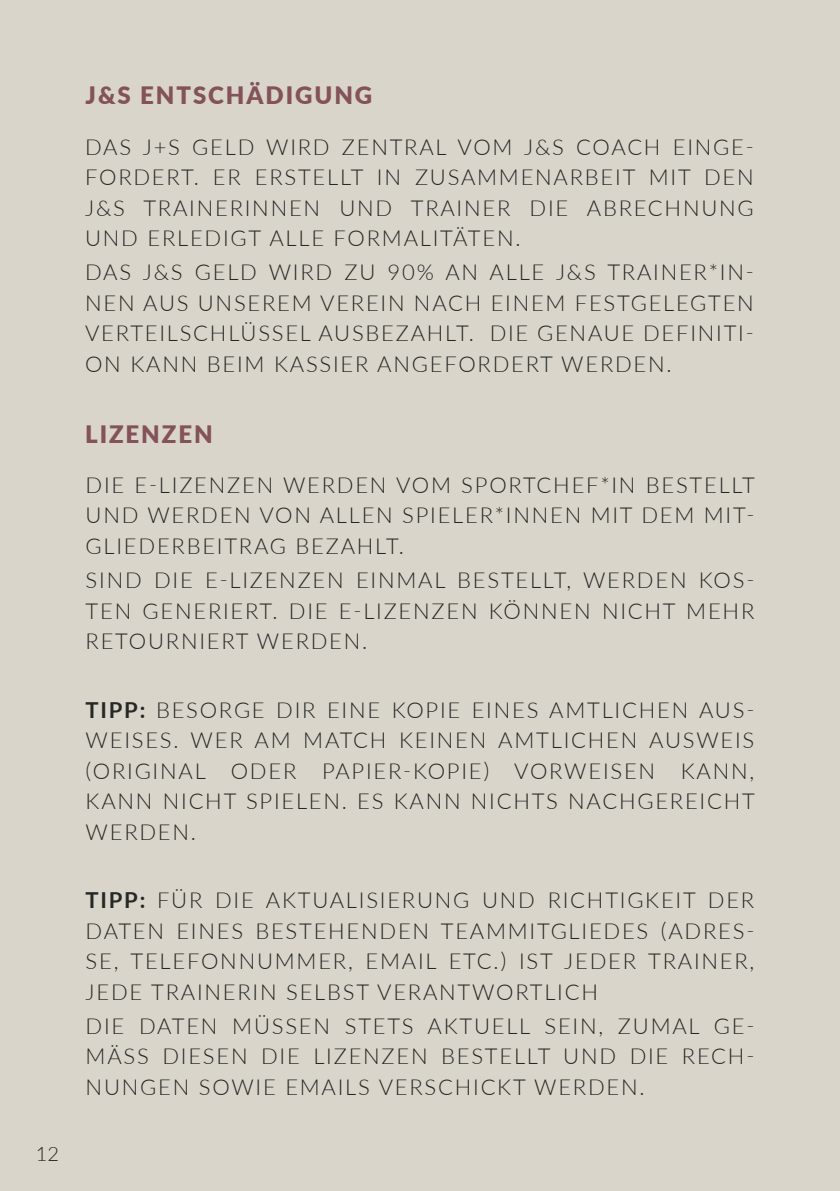
<style>
.page{position:relative;width:840px;height:1191px;background:#fff}
.page>*{position:absolute;margin:0;border:0;box-sizing:border-box;transform-origin:0 0}
.Unterüberschrift___z{font:900 24px "Lato";letter-spacing:.08em;color:#845259}
.Unterüberschrift___z-2{font:300 22px/30.4px "Lato";letter-spacing:.08em;color:#262825;text-align:justify}
.t1{font:300 20px "Lato";color:#262825}
.s1{font-weight:700}
</style>
<div class="page">
<div style="left:0;top:0;width:839px;height:1191px;background:#d9d5cb"></div>
<p class="t1" style="left:36px;top:1139px;width:25px">12</p>
<p class="Unterüberschrift___z" style="left:86px;top:78px;width:288px">J&amp;S ENTSCHÄDIGUNG</p>
<p class="Unterüberschrift___z-2" style="left:85px;top:131px;width:670px">DAS J+S GELD WIRD ZENTRAL VOM J&amp;S COACH EINGE-FORDERT. ER ERSTELLT IN ZUSAMMENARBEIT MIT DEN J&amp;S TRAINERINNEN UND TRAINER DIE ABRECHNUNG UND ERLEDIGT ALLE FORMALITÄTEN.</p>
<p class="Unterüberschrift___z-2" style="left:85px;top:256px;width:670px">DAS J&amp;S GELD WIRD ZU 90% AN ALLE J&amp;S TRAINER*IN-NEN AUS UNSEREM VEREIN NACH EINEM FESTGELEGTEN VERTEILSCHLÜSSEL AUSBEZAHLT. DIE GENAUE DEFINITI-ON KANN BEIM KASSIER ANGEFORDERT WERDEN.</p>
<p class="Unterüberschrift___z" style="left:85px;top:416px;width:129px">LIZENZEN</p>
<p class="Unterüberschrift___z-2" style="left:86px;top:469px;width:670px">DIE E-LIZENZEN WERDEN VOM SPORTCHEF*IN BESTELLT UND WERDEN VON ALLEN SPIELER*INNEN MIT DEM MIT-GLIEDERBEITRAG BEZAHLT.</p>
<p class="Unterüberschrift___z-2" style="left:86px;top:564px;width:670px">SIND DIE E-LIZENZEN EINMAL BESTELLT, WERDEN KOS-TEN GENERIERT. DIE E-LIZENZEN KÖNNEN NICHT MEHR RETOURNIERT WERDEN.</p>
<p class="Unterüberschrift___z-2" style="left:86px;top:694px;width:670px"><span class="s1">TIPP:</span> BESORGE DIR EINE KOPIE EINES AMTLICHEN AUS-WEISES. WER AM MATCH KEINEN AMTLICHEN AUSWEIS (ORIGINAL ODER PAPIER-KOPIE) VORWEISEN KANN, KANN NICHT SPIELEN. ES KANN NICHTS NACHGEREICHT WERDEN.</p>
<p class="Unterüberschrift___z-2" style="left:86px;top:884px;width:670px"><span class="s1">TIPP:</span> FÜR DIE AKTUALISIERUNG UND RICHTIGKEIT DER DATEN EINES BESTEHENDEN TEAMMITGLIEDES (ADRES-SE, TELEFONNUMMER, EMAIL ETC.) IST JEDER TRAINER, JEDE TRAINERIN SELBST VERANTWORTLICH</p>
<p class="Unterüberschrift___z-2" style="left:86px;top:1010px;width:670px">DIE DATEN MÜSSEN STETS AKTUELL SEIN, ZUMAL GE-MÄSS DIESEN DIE LIZENZEN BESTELLT UND DIE RECH-NUNGEN SOWIE EMAILS VERSCHICKT WERDEN.</p>
</div>
